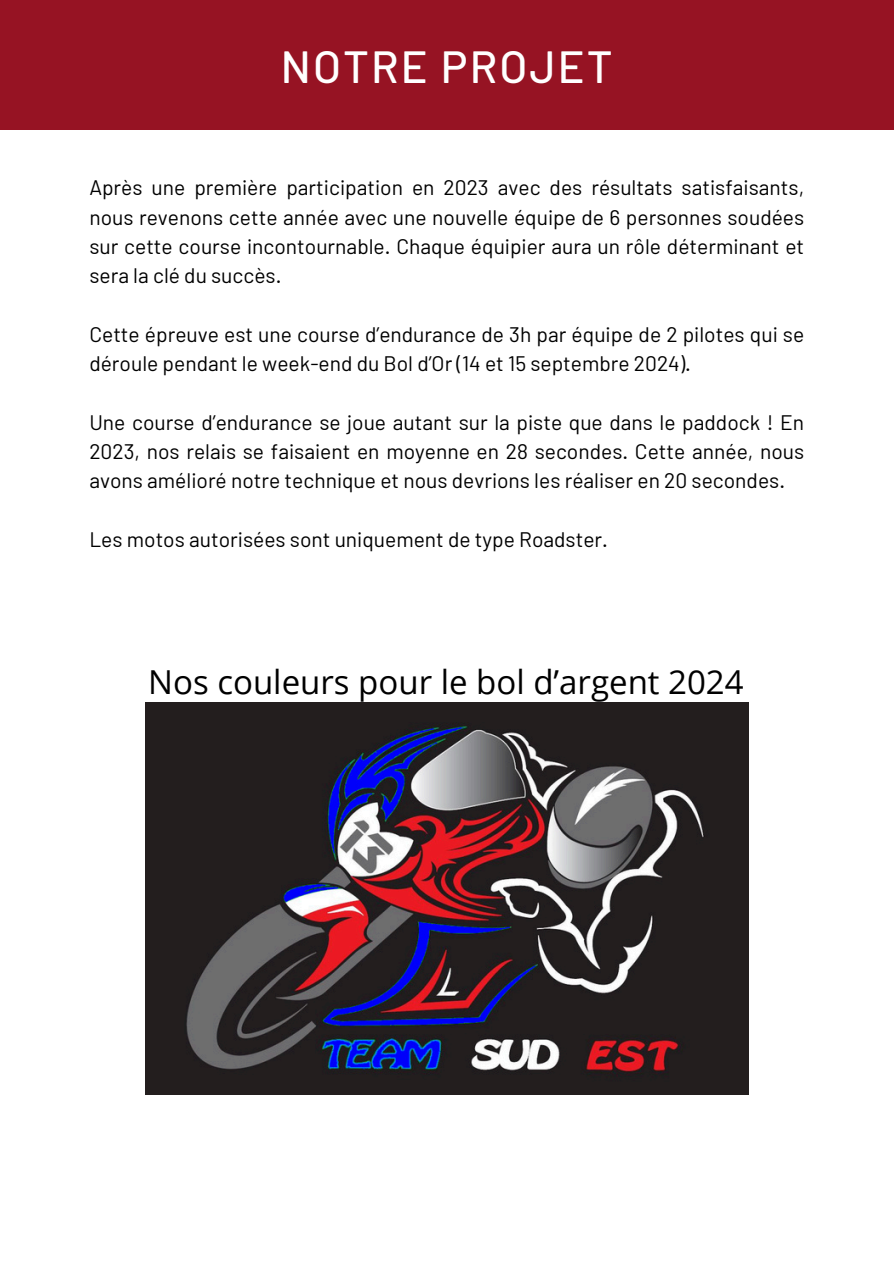
<style>
.page{position:relative;width:894px;height:1264px;background:#fff}
.page>*{position:absolute;margin:0;border:0;box-sizing:border-box;transform-origin:0 0}
.t1{font:500 45px "Barlow";letter-spacing:.045em;color:#fff}
.t2{font:33px "Open Sans";color:#000}
.t3{font:21px/29.2px "Barlow";color:#000;text-align:justify}
</style>
<div class="page">
<div style="left:0;top:0;width:893px;height:130px;background:#961323"></div>
<img style="left:146px;top:702px;width:602px;height:392px">
<h2 class="t1" style="left:281px;top:38px;width:333px">NOTRE PROJET</h2>
<p class="t3" style="left:89px;top:172px;width:716px">Après une première participation en 2023 avec des résultats satisfaisants, nous revenons cette année avec une nouvelle équipe de 6 personnes soudées sur cette course incontournable. Chaque équipier aura un rôle déterminant et sera la clé du succès.</p>
<p class="t3" style="left:89px;top:319px;width:716px">Cette épreuve est une course d’endurance de 3h par équipe de 2 pilotes qui se déroule pendant le week-end du Bol d’Or (14 et 15 septembre 2024).</p>
<p class="t3" style="left:89px;top:406px;width:716px">Une course d’endurance se joue autant sur la piste que dans le paddock ! En 2023, nos relais se faisaient en moyenne en 28 secondes. Cette année, nous avons amélioré notre technique et nous devrions les réaliser en 20 secondes.</p>
<p class="t3" style="left:89px;top:523px;width:520px">Les motos autorisées sont uniquement de type Roadster.</p>
<p class="t2" style="left:148px;top:659px;width:596px">Nos couleurs pour le bol d’argent 2024</p>
</div>
